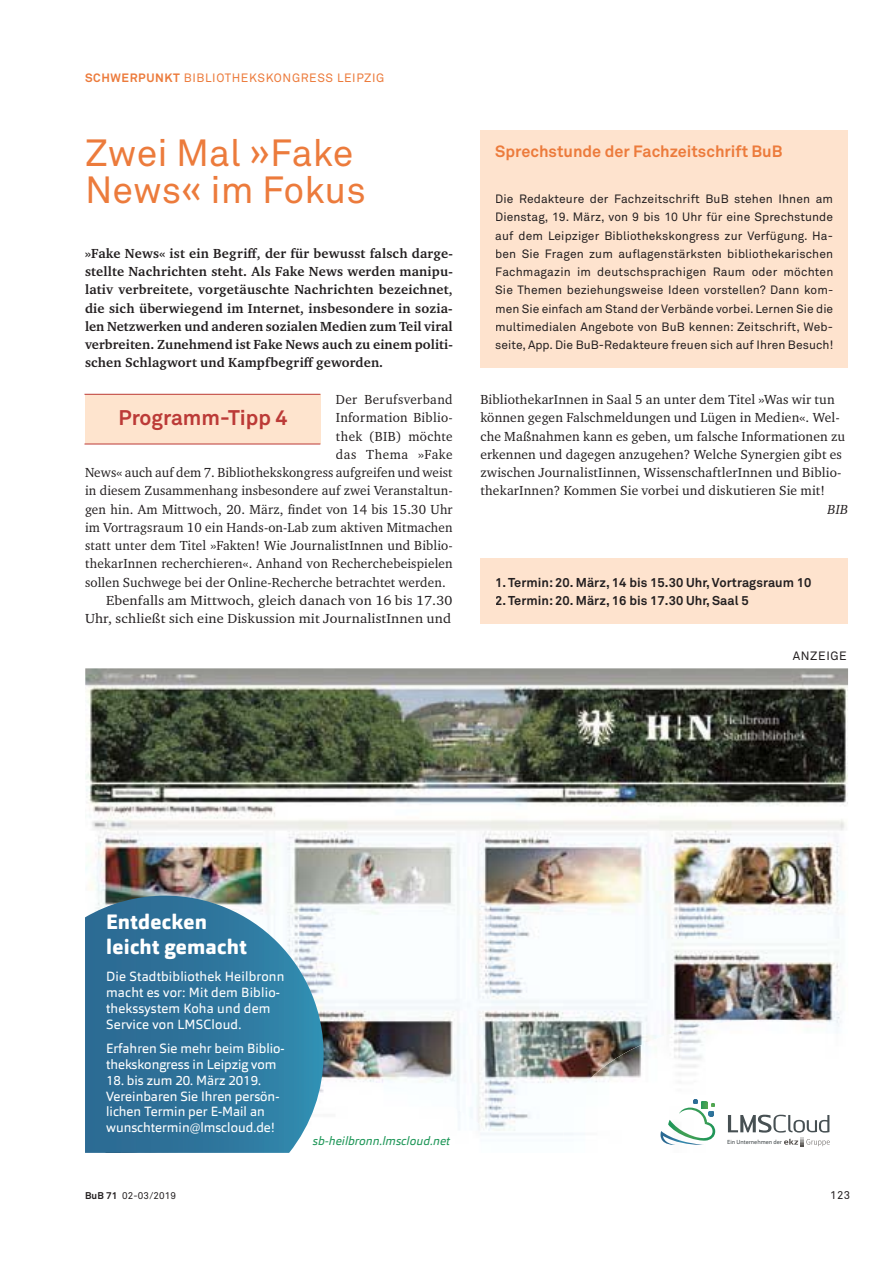
<style>
.page{position:relative;width:893px;height:1263px;background:#fff}
.page>*{position:absolute;margin:0;border:0;box-sizing:border-box;transform-origin:0 0}
.t1{font:37.5px/36.6px "Akkurat Pro Regular 2";color:#ec7b3c}
.t2{font:21px "Akkurat Pro Bold 2";color:#bc3a37}
.t3{font:800 20.55px/24.6px "Orgon";letter-spacing:.015em;color:#fff}
.t4{font:16.2px "Akkurat Pro Bold 2";color:#ec7b3c}
.t5{font:13.5px/18.3px "Charter ITC Pro";letter-spacing:.01em;color:#231f20}
.t6{font:700 13.5px/18.3px "Charter ITC Pro";letter-spacing:.01em;color:#231f20;text-align:justify}
.t7{font:13.5px "Charter ITC Pro";letter-spacing:.01em;color:#231f20;scale:1.06 1}
.t8{font:13.5px "Charter ITC Pro";letter-spacing:.03em;color:#231f20}
.t9{font:13.5px "Charter ITC Pro";letter-spacing:.045em;color:#231f20}
.t10{font:italic 13.5px "Charter ITC Pro";color:#231f20}
.t11{font:13.2px/15.8px "Orgon";color:#fff}
.t12{font:12.75px "Akkurat Pro Bold 2";letter-spacing:.005em;color:#231f20}
.t13{font:12px/18.3px "Akkurat Pro Regular 2";letter-spacing:.005em;color:#231f20;text-align:justify}
.t14{font:12px "Akkurat Pro Regular 2";letter-spacing:.05em;color:#ec7b3c}
.t15{font:italic 12px "Orgon";color:#21985a}
.t16{font:12px "Akkurat Pro Regular 2";letter-spacing:.05em;color:#231f20}
.t17{font:11.25px "Akkurat Pro Regular 2";color:#231f20}
.t18{font:9.75px "Akkurat Pro";letter-spacing:.01em;color:#231f20}
.t19{font:5.85px "Orgon";color:#434a4c}
.s1{font-family:"Akkurat Pro Bold 2"}
.s2{font-weight:700}
</style>
<div class="page">
<img style="left:85px;top:668px;width:763px;height:467px">
<img style="left:563px;top:1020px;width:285px;height:115px">
<img style="left:324px;top:1078px;width:181px;height:57px">
<svg style="left:85px;top:896px;width:239px;height:257px"></svg>
<svg style="left:660px;top:1100px;width:55px;height:45px"></svg>
<svg style="left:728px;top:1115px;width:102px;height:32px"></svg>
<div style="left:480px;top:130px;width:368px;height:237px;background:#fee3ce"></div>
<div style="left:85px;top:394px;width:236px;height:50px;background:#fee4ce"></div>
<hr style="left:84px;top:444px;width:236px;height:1px;background:#bc3a37">
<hr style="left:84px;top:394px;width:236px;height:1px;background:#bc3a37">
<div style="left:480px;top:558px;width:368px;height:65px;background:#fee3ce"></div>
<p class="t14" style="left:85px;top:74px;width:301px"><span class="s1">SCHWERPUNKT</span> BIBLIOTHEKSKONGRESS LEIPZIG</p>
<h1 class="t1" style="left:85px;top:139px;width:282px">Zwei Mal »Fake<br>News« im Fokus</h1>
<p class="t6" style="left:85px;top:245px;width:369px">»Fake News« ist ein Begriff, der für bewusst falsch darge&shy;stellte Nachrichten steht. Als Fake News werden manipu&shy;lativ verbreitete, vorgetäuschte Nachrichten bezeichnet, die sich überwiegend im Internet, insbesondere in sozia&shy;len Netzwerken und anderen sozialen Medien zum Teil viral verbreiten. Zunehmend ist Fake News auch zu einem politi&shy;schen Schlagwort und Kampfbegriff geworden.</p>
<p class="t8" style="left:336px;top:394px;width:118px">Der Berufsverband</p>
<p class="t5" style="left:336px;top:409px;width:118px">Information Biblio-</p>
<p class="t8" style="left:336px;top:430px;width:118px">thek (BIB) möchte</p>
<p class="t9" style="left:336px;top:448px;width:118px">das Thema »Fake</p>
<p class="t5" style="left:85px;top:464px;width:369px">News« auch auf dem 7. Bibliothekskongress aufgreifen und weist</p>
<p class="t5" style="left:85px;top:482px;width:369px">in diesem Zusammenhang insbesondere auf zwei Veranstaltun-</p>
<p class="t5" style="left:85px;top:501px;width:369px">gen hin. Am Mittwoch, 20. März, findet von 14 bis 15.30 Uhr</p>
<p class="t5" style="left:85px;top:519px;width:369px">im Vortragsraum 10 ein Hands-on-Lab zum aktiven Mitmachen</p>
<p class="t5" style="left:85px;top:537px;width:369px">statt unter dem Titel »Fakten! Wie JournalistInnen und Biblio-</p>
<p class="t5" style="left:85px;top:555px;width:369px">thekarInnen recherchieren«. Anhand von Recherchebeispielen</p>
<p class="t5" style="left:85px;top:574px;width:362px">sollen Suchwege bei der Online-Recherche betrachtet werden.</p>
<p class="t7" style="left:106px;top:595px;width:328px">Ebenfalls am Mittwoch, gleich danach von 16 bis 17.30</p>
<p class="t7" style="left:85px;top:613px;width:347px">Uhr, schließt sich eine Diskussion mit JournalistInnen und</p>
<h2 class="t2" style="left:119px;top:410px;width:170px">Programm-Tipp 4</h2>
<p class="t4" style="left:495px;top:146px;width:289px">Sprechstunde der Fachzeitschrift BuB</p>
<p class="t13" style="left:495px;top:191px;width:340px">Die Redakteure der Fachzeitschrift BuB stehen Ihnen am Dienstag, 19. März, von 9 bis 10 Uhr für eine Sprechstunde auf dem Leipziger Bibliothekskongress zur Verfügung. Ha&shy;ben Sie Fragen zum auflagenstärksten bibliothekarischen Fachmagazin im deutschsprachigen Raum oder möchten Sie Themen beziehungsweise Ideen vorstellen? Dann kom&shy;men Sie einfach am Stand der Verbände vorbei. Lernen Sie die multimedialen Angebote von BuB kennen: Zeitschrift, Web&shy;seite, App. Die BuB-Redakteure freuen sich auf Ihren Besuch!</p>
<p class="t5" style="left:480px;top:391px;width:366px">BibliothekarInnen in Saal 5 an unter dem Titel »Was wir tun können gegen Falschmeldungen und Lügen in Medien«. Wel&shy;che Maßnahmen kann es geben, um falsche Informationen zu erkennen und dagegen anzugehen? Welche Synergien gibt es zwischen JournalistIinnen, WissenschaftlerInnen und Biblio&shy;thekarInnen? Kommen Sie vorbei und diskutieren Sie mit!</p>
<p class="t10" style="left:828px;top:501px;width:22px">BIB</p>
<p class="t12" style="left:495px;top:578px;width:318px">1. Termin: 20. März, 14 bis 15.30 Uhr, Vortragsraum 10</p>
<p class="t12" style="left:495px;top:596px;width:255px">2. Termin: 20. März, 16 bis 17.30 Uhr, Saal 5</p>
<p class="t16" style="left:793px;top:652px;width:55px">ANZEIGE</p>
<h3 class="t3" style="left:106px;top:912px;width:142px">Entdecken leicht gemacht</h3>
<p class="t11" style="left:106px;top:970px;width:180px">Die Stadtbibliothek Heilbronn macht es vor: Mit dem Biblio&shy;thekssystem Koha und dem<br>Service von LMSCloud.</p>
<p class="t11" style="left:106px;top:1042px;width:180px">Erfahren Sie mehr beim Biblio&shy;thekskongress in Leipzig vom</p>
<p class="t11" style="left:106px;top:1074px;width:175px">18. bis zum 20. März 2019.<br>Vereinbaren Sie Ihren persön&shy;lichen Termin per E-Mail an wunschtermin@lmscloud.de!</p>
<p class="t15" style="left:313px;top:1133px;width:139px">sb-heilbronn.lmscloud.net</p>
<p class="t19" style="left:727px;top:1140px;width:56px">Ein Unternehmen der</p>
<p class="t18" style="left:85px;top:1190px;width:92px"><span class="s2">BuB 71</span> 02-03/2019</p>
<p class="t17" style="left:830px;top:1191px;width:21px">123</p>
</div>
